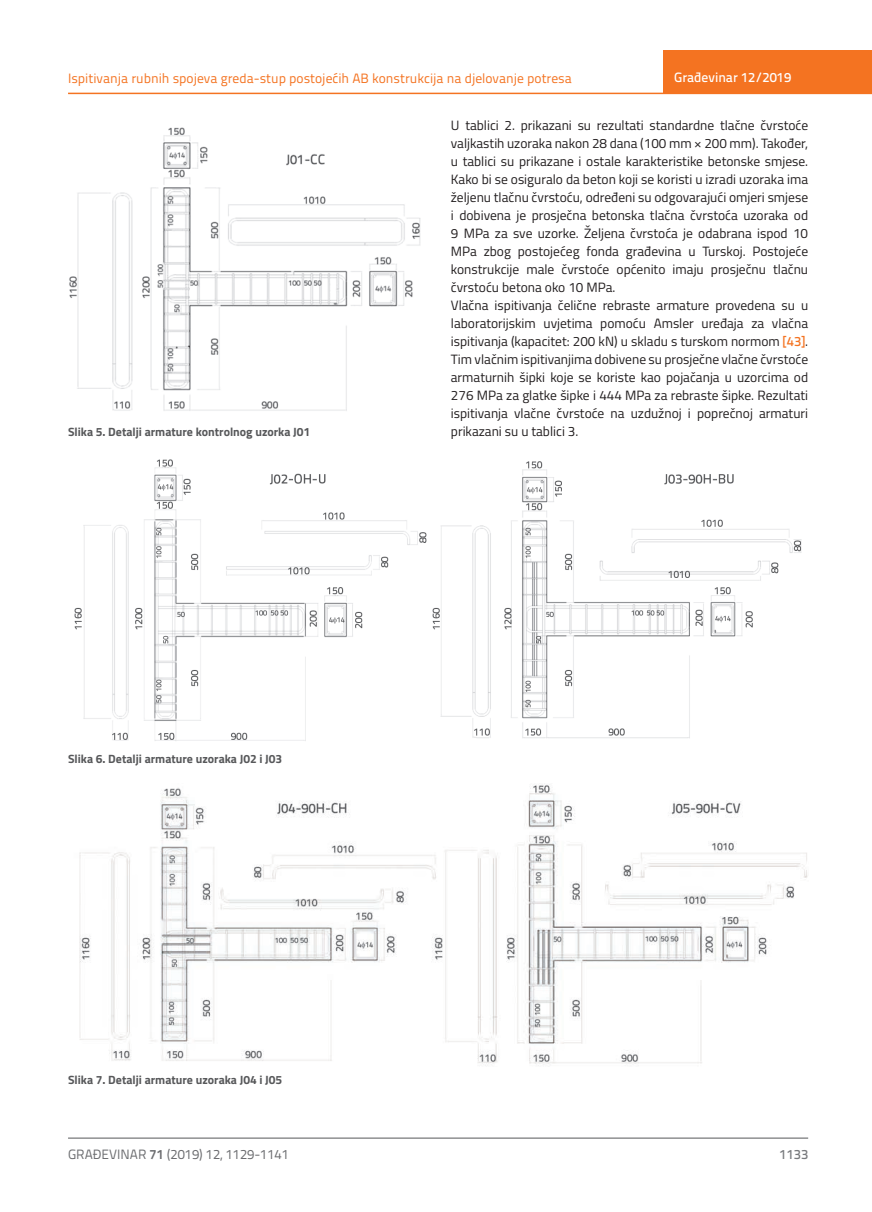
<style>
.page{position:relative;width:872px;height:1212px;background:#fff}
.page>*{position:absolute;margin:0;border:0;box-sizing:border-box;transform-origin:0 0}
.t1{font:13.5px/18px "Titillium";color:#231f20}
.t2{font:13.5px "Titillium Text 22 L";color:#f47321}
.t3{font:13.5px "Titillium Text 22 L";color:#6c6d70}
.t4{font:500 13.5px "Titillium Text 22 L";color:#fff}
.t5{font:500 13.5px "Titillium Text 22 L";color:#787a7d}
.t6{font:700 12px "Titillium";color:#57585a}
.s1{font-family:"Titillium Text 22 L";font-weight:500;color:#f47321}
.s2{font-weight:700}
</style>
<div class="page">
<hr style="left:68px;top:93px;width:804px;height:1px;background:#f47321">
<div style="left:663px;top:50px;width:209px;height:44px;background:#f47321"></div>
<hr style="left:68px;top:1138px;width:740px;height:1px;background:#57585a">
<img style="left:69px;top:127px;width:352px;height:284px">
<img style="left:74px;top:459px;width:728px;height:282px">
<img style="left:79px;top:784px;width:729px;height:282px">
<p class="t2" style="left:68px;top:68px;width:505px">Ispitivanja rubnih spojeva greda-stup postojećih AB konstrukcija na djelovanje potresa</p>
<p class="t4" style="left:674px;top:67px;width:118px">Građevinar 12/2019</p>
<p class="t6" style="left:68px;top:422px;width:244px">Slika 5. Detalji armature kontrolnog uzorka J01</p>
<p class="t6" style="left:68px;top:749px;width:216px">Slika 6. Detalji armature uzoraka J02 i J03</p>
<p class="t6" style="left:68px;top:1070px;width:216px">Slika 7. Detalji armature uzoraka J04 i J05</p>
<p class="t1" style="left:451px;top:115px;width:359px">U tablici 2. prikazani su rezultati standardne tlačne čvrstoće valjkastih uzoraka nakon 28 dana (100 mm × 200 mm). Također, u tablici su prikazane i ostale karakteristike betonske smjese.<br>Kako bi se osiguralo da beton koji se koristi u izradi uzoraka ima željenu tlačnu čvrstoću, određeni su odgovarajući omjeri smjese i dobivena je prosječna betonska tlačna čvrstoća uzoraka od 9 MPa za sve uzorke. Željena čvrstoća je odabrana ispod 10<br>MPa zbog postojećeg fonda građevina u Turskoj. Postojeće konstrukcije male čvrstoće općenito imaju prosječnu tlačnu čvrstoću betona oko 10 MPa.<br>Vlačna ispitivanja čelične rebraste armature provedena su u laboratorijskim uvjetima pomoću Amsler uređaja za vlačna ispitivanja (kapacitet: 200 kN) u skladu s turskom normom <span class="s1">[43]</span>.<br>Tim vlačnim ispitivanjima dobivene su prosječne vlačne čvrstoće armaturnih šipki koje se koriste kao pojačanja u uzorcima od 276 MPa za glatke šipke i 444 MPa za rebraste šipke. Rezultati ispitivanja vlačne čvrstoće na uzdužnoj i poprečnoj armaturi prikazani su u tablici 3.</p>
<p class="t3" style="left:68px;top:1144px;width:222px">GRAĐEVINAR <span class="s2">71</span> (2019) 12, 1129-1141</p>
<p class="t5" style="left:779px;top:1144px;width:30px">1133</p>
</div>
